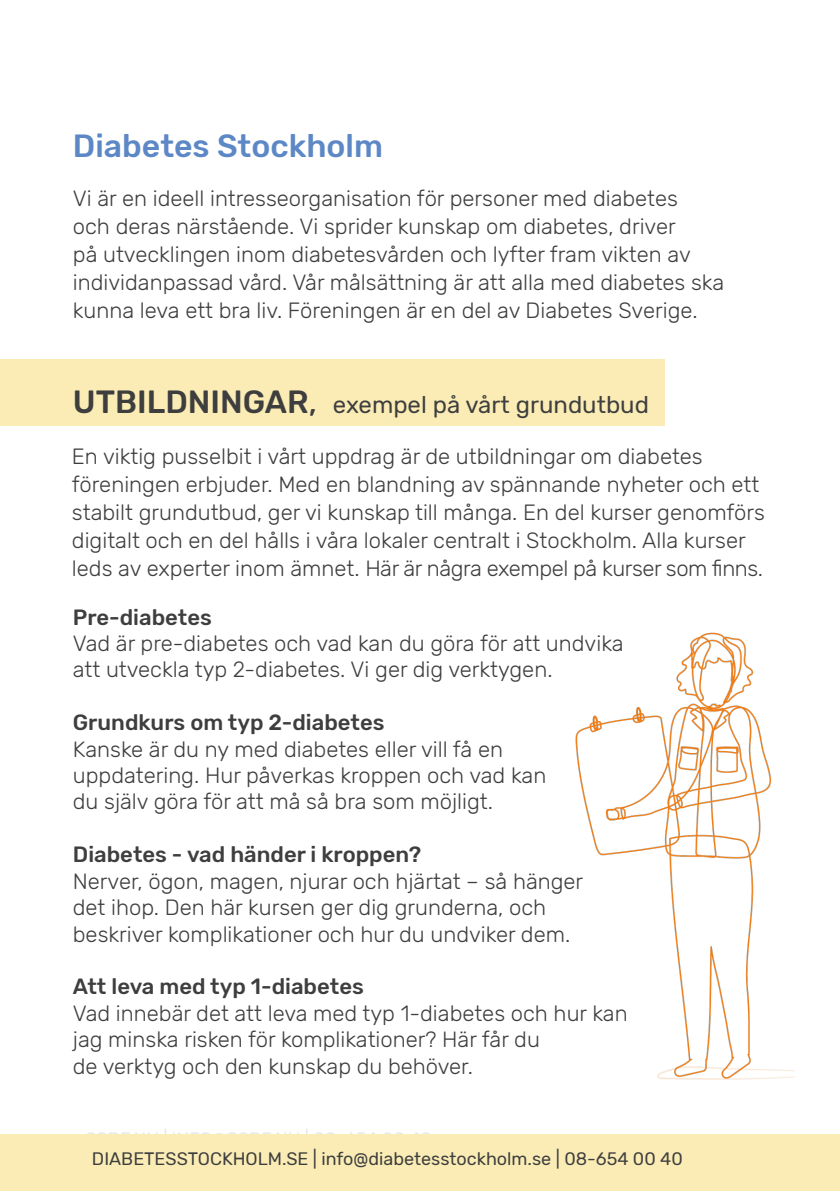
<style>
.page{position:relative;width:840px;height:1191px;background:#fff}
.page>*{position:absolute;margin:0;border:0;box-sizing:border-box;transform-origin:0 0}
.t1{font:500 32px "Rubik";color:#5d88c6}
.t2{font:24px "Rubik";color:#3e3e3f}
.t3{font:300 22px/28px "Rubik";color:#3e3e3f}
.t4{font:500 22px "Rubik";color:#3e3e3f}
.t5{font:18px "Rubik";color:#3e3e3f}
.s1{font-weight:500;font-size:32px}
.s2{font-size:36px}
</style>
<div class="page">
<div style="left:0;top:1134px;width:839px;height:57px;background:#faecb4"></div>
<div style="left:0;top:359px;width:663px;height:67px;background:#faecb4"></div>
<img style="left:575px;top:632px;width:218px;height:448px">
<p class="t1" style="left:73px;top:127px;width:311px">Diabetes Stockholm</p>
<p class="t3" style="left:73px;top:185px;width:652px">Vi är en ideell intresseorganisation för personer med diabetes<br>och deras närstående. Vi sprider kunskap om diabetes, driver<br>på utvecklingen inom diabetesvården och lyfter fram vikten av individanpassad vård. Vår målsättning är att alla med diabetes ska kunna leva ett bra liv. Föreningen är en del av Diabetes Sverige.</p>
<p class="t2" style="left:73px;top:391px;width:577px"><span class="s1">UTBILDNINGAR</span><span class="s2">,</span> exempel på vårt grundutbud</p>
<p class="t3" style="left:72px;top:443px;width:694px">En viktig pusselbit i vårt uppdrag är de utbildningar om diabetes föreningen erbjuder. Med en blandning av spännande nyheter och ett stabilt grundutbud, ger vi kunskap till många. En del kurser genomförs digitalt och en del hålls i våra lokaler centralt i Stockholm. Alla kurser leds av experter inom ämnet. Här är några exempel på kurser som finns.</p>
<p class="t4" style="left:73px;top:604px;width:140px">Pre-diabetes</p>
<p class="t3" style="left:73px;top:630px;width:552px;line-height:26.4px">Vad är pre-diabetes och vad kan du göra för att undvika att utveckla typ 2-diabetes. Vi ger dig verktygen.</p>
<p class="t4" style="left:73px;top:710px;width:313px">Grundkurs om typ 2-diabetes</p>
<p class="t3" style="left:73px;top:736px;width:474px;line-height:26.4px">Kanske är du ny med diabetes eller vill få en uppdatering. Hur påverkas kroppen och vad kan du själv göra för att må så bra som möjligt.</p>
<p class="t4" style="left:73px;top:842px;width:350px">Diabetes - vad händer i kroppen?</p>
<p class="t3" style="left:73px;top:868px;width:511px;line-height:26.4px">Nerver, ögon, magen, njurar och hjärtat – så hänger det ihop. Den här kursen ger dig grunderna, och beskriver komplikationer och hur du undviker dem.</p>
<p class="t4" style="left:73px;top:974px;width:292px">Att leva med typ 1-diabetes</p>
<p class="t3" style="left:73px;top:1000px;width:556px;line-height:26.4px">Vad innebär det att leva med typ 1-diabetes och hur kan jag minska risken för komplikationer? Här får du<br>de verktyg och den kunskap du behöver.</p>
<p class="t5" style="left:92px;top:1148px;width:592px">DIABETESSTOCKHOLM.SE | info@diabetesstockholm.se | 08-654 00 40</p>
</div>
